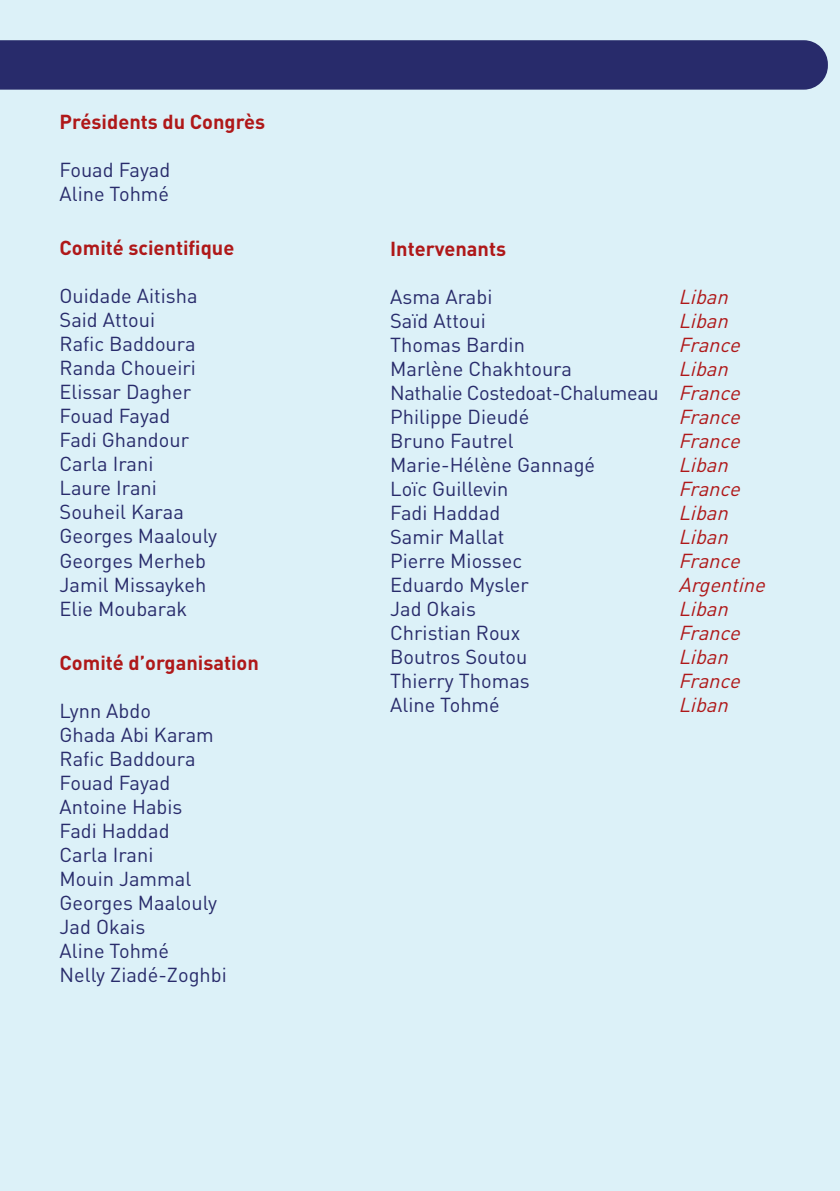
<style>
.page{position:relative;width:840px;height:1191px;background:#fff}
.page>*{position:absolute;margin:0;border:0;box-sizing:border-box;transform-origin:0 0}
.t1{font:20px/24px "DIN Pro";color:#282b6b}
.t2{font:italic 20px "DIN Pro";color:#af1819}
.t3{font:700 20px "DIN Pro";color:#af1819}
.t4{font:20px/24px "DIN Pro";letter-spacing:-.02em;color:#282b6b}
.s1{font-style:italic;color:#af1819}
</style>
<div class="page">
<div style="left:0;top:0;width:839px;height:1191px;background:#dcf1f8"></div>
<div style="left:0;top:40px;width:827px;height:50px;background:#282b6b"></div>
<p class="t3" style="left:59px;top:108px;width:207px">Présidents du Congrès</p>
<p class="t1" style="left:59px;top:157px;width:112px">Fouad Fayad<br>Aline Tohmé</p>
<p class="t3" style="left:59px;top:234px;width:176px">Comité scientifique</p>
<p class="t1" style="left:59px;top:283px;width:159px">Ouidade Aitisha<br>Said Attoui<br>Rafic Baddoura<br>Randa Choueiri<br>Elissar Dagher<br>Fouad Fayad<br>Fadi Ghandour<br>Carla Irani<br>Laure Irani<br>Souheil Karaa<br>Georges Maalouly<br>Georges Merheb<br>Jamil Missaykeh<br>Elie Moubarak</p>
<p class="t3" style="left:59px;top:648px;width:201px">Comité d’organisation</p>
<p class="t1" style="left:59px;top:697px;width:169px">Lynn Abdo<br>Ghada Abi Karam<br>Rafic Baddoura<br>Fouad Fayad<br>Antoine Habis<br>Fadi Haddad<br>Carla Irani<br>Mouin Jammal<br>Georges Maalouly<br>Jad Okais<br>Aline Tohmé<br>Nelly Ziadé-Zoghbi</p>
<p class="t3" style="left:390px;top:235px;width:117px">Intervenants</p>
<p class="t1" style="left:390px;top:284px;width:104px">Asma Arabi</p>
<p class="t2" style="left:678px;top:283px;width:57px">Liban</p>
<p class="t1" style="left:390px;top:308px;width:97px">Saïd Attoui</p>
<p class="t2" style="left:678px;top:307px;width:57px">Liban</p>
<p class="t1" style="left:390px;top:332px;width:136px">Thomas Bardin</p>
<p class="t2" style="left:678px;top:331px;width:69px">France</p>
<p class="t1" style="left:390px;top:356px;width:183px">Marlène Chakhtoura</p>
<p class="t4" style="left:390px;top:356px;width:357px;text-indent:288px"><span class="s1">Liban<br></span>Nathalie Costedoat-Chalumeau <span class="s1">France<br></span>Philippe Dieudé</p>
<p class="t2" style="left:678px;top:403px;width:69px">France</p>
<p class="t1" style="left:390px;top:428px;width:125px">Bruno Fautrel</p>
<p class="t2" style="left:678px;top:427px;width:69px">France</p>
<p class="t1" style="left:390px;top:452px;width:206px">Marie-Hélène Gannagé</p>
<p class="t2" style="left:678px;top:451px;width:57px">Liban</p>
<p class="t1" style="left:390px;top:476px;width:120px">Loïc Guillevin</p>
<p class="t2" style="left:678px;top:475px;width:69px">France</p>
<p class="t1" style="left:390px;top:500px;width:111px">Fadi Haddad</p>
<p class="t2" style="left:678px;top:499px;width:57px">Liban</p>
<p class="t1" style="left:390px;top:524px;width:116px">Samir Mallat</p>
<p class="t2" style="left:678px;top:523px;width:57px">Liban</p>
<p class="t1" style="left:390px;top:548px;width:133px">Pierre Miossec</p>
<p class="t2" style="left:678px;top:547px;width:69px">France</p>
<p class="t1" style="left:390px;top:572px;width:140px">Eduardo Mysler</p>
<p class="t2" style="left:678px;top:571px;width:94px">Argentine</p>
<p class="t1" style="left:390px;top:596px;width:87px">Jad Okais</p>
<p class="t2" style="left:678px;top:595px;width:57px">Liban</p>
<p class="t1" style="left:390px;top:620px;width:132px">Christian Roux</p>
<p class="t2" style="left:678px;top:619px;width:69px">France</p>
<p class="t1" style="left:390px;top:644px;width:138px">Boutros Soutou</p>
<p class="t2" style="left:678px;top:643px;width:57px">Liban</p>
<p class="t1" style="left:390px;top:668px;width:141px">Thierry Thomas</p>
<p class="t2" style="left:678px;top:667px;width:69px">France</p>
<p class="t1" style="left:390px;top:692px;width:111px">Aline Tohmé</p>
<p class="t2" style="left:678px;top:691px;width:57px">Liban</p>
</div>
